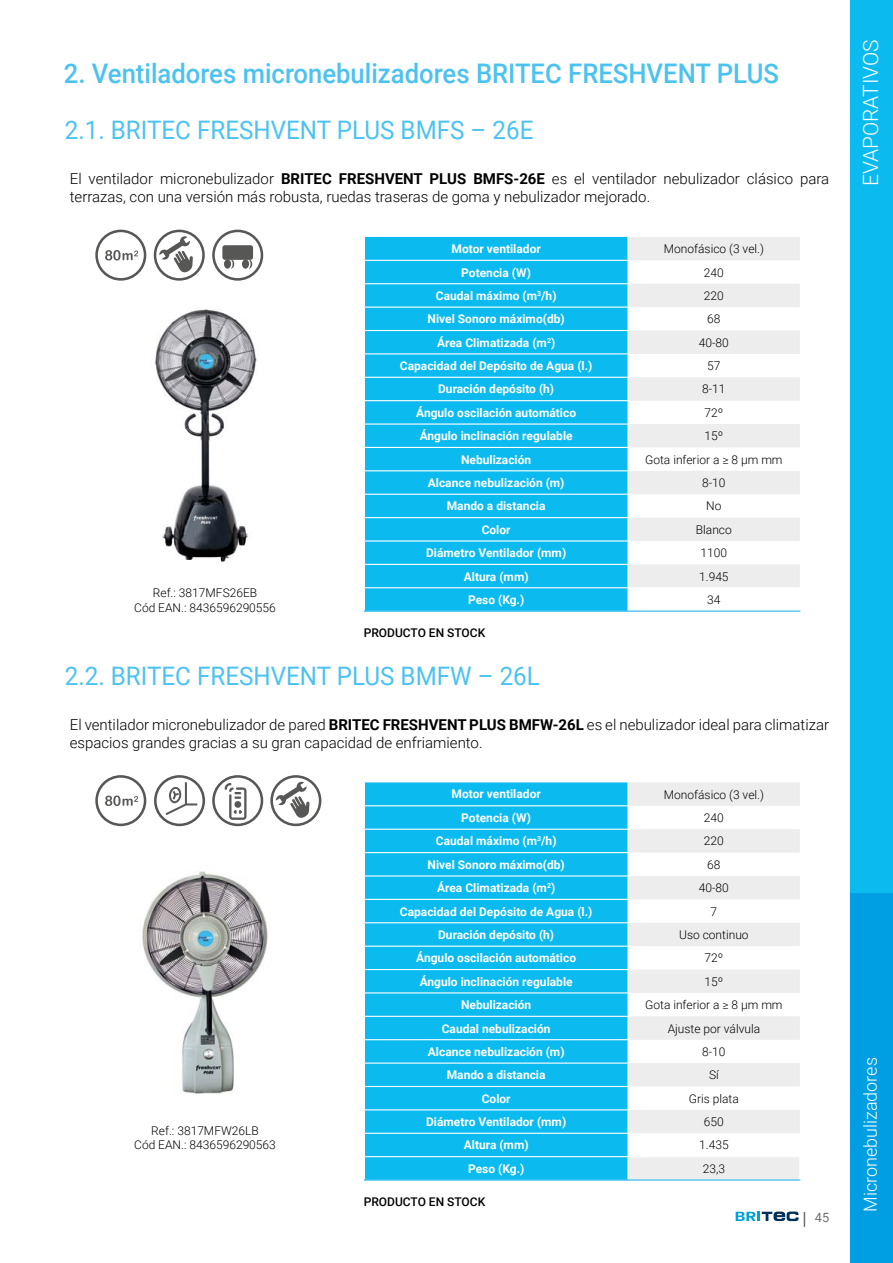
<style>
.page{position:relative;width:893px;height:1263px;background:#fff}
.page>*{position:absolute;margin:0;border:0;box-sizing:border-box;transform-origin:0 0}
.t1{font:500 27px "Roboto";color:#4cc2f1;scale:.95 1}
.t2{font:25.5px "Roboto";color:#4cc2f1;scale:.95 1}
.t3{font:300 21px "Roboto";color:#fff}
.t4{font:300 18px "Roboto";color:#fff}
.t5{font:300 15px/18px "Roboto";color:#000}
.t6{font:12.75px "Roboto";color:#706f6f}
.t7{font:700 12px "Roboto";color:#fff}
.t8{font:300 12px/14.4px "Roboto";color:#000;text-align:center}
.t9{font:500 12px "Roboto";color:#000}
.s1{font-weight:700}
</style>
<div class="page">
<div style="left:850px;top:0;width:43px;height:893px;background:#0bbbef"></div>
<div style="left:850px;top:893px;width:43px;height:370px;background:#009fe3"></div>
<svg style="left:736px;top:1211px;width:69px;height:16px"></svg>
<div style="left:365px;top:237px;width:262px;height:373px;background:#0bbbef"></div>
<svg style="left:629px;top:237px;width:171px;height:350px;fill:#ededed"></svg>
<hr style="left:364px;top:260px;width:265px;height:1px;background:#fff">
<hr style="left:364px;top:283px;width:265px;height:1px;background:#fff">
<hr style="left:364px;top:307px;width:265px;height:1px;background:#fff">
<hr style="left:364px;top:330px;width:265px;height:1px;background:#fff">
<hr style="left:364px;top:353px;width:265px;height:1px;background:#fff">
<hr style="left:364px;top:377px;width:265px;height:1px;background:#fff">
<hr style="left:364px;top:400px;width:265px;height:1px;background:#fff">
<hr style="left:364px;top:423px;width:265px;height:2px;background:#fff">
<hr style="left:364px;top:447px;width:265px;height:1px;background:#fff">
<hr style="left:364px;top:470px;width:265px;height:1px;background:#fff">
<hr style="left:364px;top:494px;width:265px;height:1px;background:#fff">
<hr style="left:364px;top:517px;width:265px;height:1px;background:#fff">
<hr style="left:364px;top:540px;width:265px;height:1px;background:#fff">
<hr style="left:364px;top:564px;width:265px;height:1px;background:#fff">
<svg style="left:364px;top:259px;width:1px;height:330px"></svg>
<hr style="left:364px;top:587px;width:264px;height:1px;background:#fff">
<hr style="left:364px;top:610px;width:264px;height:2px;background:#4cc2f1">
<hr style="left:628px;top:610px;width:172px;height:2px;background:#4cc2f1">
<div style="left:365px;top:782px;width:262px;height:397px;background:#0bbbef"></div>
<svg style="left:629px;top:782px;width:171px;height:304px;fill:#ededed"></svg>
<hr style="left:364px;top:805px;width:265px;height:1px;background:#fff">
<hr style="left:364px;top:829px;width:265px;height:1px;background:#fff">
<hr style="left:364px;top:852px;width:265px;height:1px;background:#fff">
<hr style="left:364px;top:875px;width:265px;height:1px;background:#fff">
<hr style="left:364px;top:899px;width:265px;height:1px;background:#fff">
<hr style="left:364px;top:922px;width:265px;height:1px;background:#fff">
<hr style="left:364px;top:945px;width:265px;height:2px;background:#fff">
<hr style="left:364px;top:969px;width:265px;height:1px;background:#fff">
<hr style="left:364px;top:992px;width:265px;height:1px;background:#fff">
<hr style="left:364px;top:1016px;width:265px;height:1px;background:#fff">
<hr style="left:364px;top:1039px;width:265px;height:1px;background:#fff">
<hr style="left:364px;top:1062px;width:265px;height:2px;background:#fff">
<hr style="left:364px;top:1086px;width:265px;height:1px;background:#fff">
<hr style="left:364px;top:1109px;width:265px;height:1px;background:#fff">
<hr style="left:364px;top:1133px;width:265px;height:1px;background:#fff">
<svg style="left:364px;top:782px;width:1px;height:376px"></svg>
<hr style="left:364px;top:1156px;width:264px;height:1px;background:#fff">
<svg style="left:629px;top:1110px;width:171px;height:69px"></svg>
<hr style="left:364px;top:1179px;width:264px;height:2px;background:#4cc2f1">
<hr style="left:628px;top:1179px;width:172px;height:2px;background:#4cc2f1">
<img style="left:155px;top:309px;width:102px;height:253px">
<img style="left:142px;top:871px;width:126px;height:223px">
<svg style="left:95px;top:230px;width:51px;height:51px"></svg>
<svg style="left:154px;top:230px;width:51px;height:51px"></svg>
<svg style="left:212px;top:230px;width:51px;height:51px"></svg>
<div style="left:222px;top:245px;width:31px;height:15px;background:#575756;border-radius:3px"></div>
<svg style="left:95px;top:775px;width:51px;height:51px"></svg>
<svg style="left:270px;top:775px;width:51px;height:51px"></svg>
<svg style="left:212px;top:775px;width:51px;height:51px"></svg>
<svg style="left:154px;top:775px;width:51px;height:51px"></svg>
<h1 class="t1" style="left:64px;top:54px;width:754px">2. Ventiladores micronebulizadores BRITEC FRESHVENT PLUS</h1>
<h2 class="t2" style="left:65px;top:112px;width:495px">2.1. BRITEC FRESHVENT PLUS BMFS – 26E</h2>
<p class="t5" style="left:70px;top:169px;width:761px">El ventilador micronebulizador <span class="s1">BRITEC FRESHVENT PLUS BMFS-26E</span> es el ventilador nebulizador clásico para terrazas, con una versión más robusta, ruedas traseras de goma y nebulizador mejorado.</p>
<p class="t8" style="left:134px;top:585px;width:143px">Ref.: 3817MFS26EB<br>Cód EAN.: 8436596290556</p>
<p class="t7" style="left:452px;top:240px;width:91px">Motor ventilador</p>
<p class="t8" style="left:664px;top:241px;width:102px">Monofásico (3 vel.)</p>
<p class="t7" style="left:461px;top:264px;width:71px">Potencia (W)</p>
<p class="t8" style="left:704px;top:265px;width:21px">240</p>
<p class="t7" style="left:436px;top:287px;width:122px">Caudal máximo (m<sup>3</sup>/h)</p>
<p class="t8" style="left:704px;top:288px;width:21px">220</p>
<p class="t7" style="left:428px;top:311px;width:139px">Nivel Sonoro máximo(db)</p>
<p class="t8" style="left:707px;top:311px;width:15px">68</p>
<p class="t7" style="left:437px;top:334px;width:120px">Área Climatizada (m<sup>2</sup>)</p>
<p class="t8" style="left:699px;top:335px;width:32px">40-80</p>
<p class="t7" style="left:400px;top:357px;width:194px">Capacidad del Depósito de Agua (l.)</p>
<p class="t8" style="left:707px;top:358px;width:15px">57</p>
<p class="t7" style="left:438px;top:381px;width:118px">Duración depósito (h)</p>
<p class="t8" style="left:702px;top:382px;width:25px">8-11</p>
<p class="t7" style="left:416px;top:404px;width:161px">Ángulo oscilación automático</p>
<p class="t8" style="left:705px;top:405px;width:20px">72º</p>
<p class="t7" style="left:420px;top:428px;width:155px">Ángulo inclinación regulable</p>
<p class="t8" style="left:705px;top:428px;width:20px">15º</p>
<p class="t7" style="left:461px;top:451px;width:72px">Nebulización</p>
<p class="t8" style="left:645px;top:452px;width:139px">Gota inferior a ≥ 8 µm mm</p>
<p class="t7" style="left:428px;top:474px;width:138px">Alcance nebulización (m)</p>
<p class="t8" style="left:702px;top:475px;width:25px">8-10</p>
<p class="t7" style="left:447px;top:498px;width:100px">Mando a distancia</p>
<p class="t8" style="left:706px;top:498px;width:17px">No</p>
<p class="t7" style="left:482px;top:521px;width:30px">Color</p>
<p class="t8" style="left:696px;top:522px;width:37px">Blanco</p>
<p class="t7" style="left:426px;top:544px;width:142px">Diámetro Ventilador (mm)</p>
<p class="t8" style="left:701px;top:545px;width:28px">1100</p>
<p class="t7" style="left:464px;top:568px;width:66px">Altura (mm)</p>
<p class="t8" style="left:699px;top:569px;width:31px">1.945</p>
<p class="t7" style="left:468px;top:591px;width:58px">Peso (Kg.)</p>
<p class="t8" style="left:707px;top:592px;width:15px">34</p>
<p class="t9" style="left:364px;top:625px;width:123px">PRODUCTO EN STOCK</p>
<h2 class="t2" style="left:65px;top:658px;width:501px">2.2. BRITEC FRESHVENT PLUS BMFW – 26L</h2>
<p class="t5" style="left:70px;top:715px;width:761px">El ventilador micronebulizador de pared <span class="s1">BRITEC FRESHVENT PLUS BMFW-26L</span> es el nebulizador ideal para climatizar espacios grandes gracias a su gran capacidad de enfriamiento.</p>
<p class="t8" style="left:134px;top:1123px;width:143px">Ref.: 3817MFW26LB<br>Cód EAN.: 8436596290563</p>
<p class="t7" style="left:452px;top:786px;width:91px">Motor ventilador</p>
<p class="t8" style="left:664px;top:787px;width:102px">Monofásico (3 vel.)</p>
<p class="t7" style="left:461px;top:809px;width:71px">Potencia (W)</p>
<p class="t8" style="left:704px;top:810px;width:21px">240</p>
<p class="t7" style="left:436px;top:833px;width:122px">Caudal máximo (m<sup>3</sup>/h)</p>
<p class="t8" style="left:704px;top:833px;width:21px">220</p>
<p class="t7" style="left:428px;top:856px;width:139px">Nivel Sonoro máximo(db)</p>
<p class="t8" style="left:707px;top:857px;width:15px">68</p>
<p class="t7" style="left:437px;top:879px;width:120px">Área Climatizada (m<sup>2</sup>)</p>
<p class="t8" style="left:699px;top:880px;width:32px">40-80</p>
<p class="t7" style="left:400px;top:903px;width:194px">Capacidad del Depósito de Agua (l.)</p>
<p class="t8" style="left:711px;top:904px;width:8px">7</p>
<p class="t7" style="left:438px;top:926px;width:118px">Duración depósito (h)</p>
<p class="t8" style="left:679px;top:927px;width:71px">Uso continuo</p>
<p class="t7" style="left:416px;top:950px;width:161px">Ángulo oscilación automático</p>
<p class="t8" style="left:705px;top:950px;width:20px">72º</p>
<p class="t7" style="left:420px;top:973px;width:155px">Ángulo inclinación regulable</p>
<p class="t8" style="left:705px;top:974px;width:20px">15º</p>
<p class="t7" style="left:461px;top:996px;width:72px">Nebulización</p>
<p class="t8" style="left:645px;top:997px;width:139px">Gota inferior a ≥ 8 µm mm</p>
<p class="t7" style="left:442px;top:1020px;width:110px">Caudal nebulización</p>
<p class="t8" style="left:668px;top:1020px;width:94px">Ajuste por válvula</p>
<p class="t7" style="left:428px;top:1043px;width:138px">Alcance nebulización (m)</p>
<p class="t8" style="left:702px;top:1044px;width:25px">8-10</p>
<p class="t7" style="left:447px;top:1067px;width:100px">Mando a distancia</p>
<p class="t8" style="left:709px;top:1067px;width:11px">Sí</p>
<p class="t7" style="left:482px;top:1090px;width:30px">Color</p>
<p class="t8" style="left:689px;top:1091px;width:51px">Gris plata</p>
<p class="t7" style="left:426px;top:1113px;width:142px">Diámetro Ventilador (mm)</p>
<p class="t8" style="left:704px;top:1114px;width:21px">650</p>
<p class="t7" style="left:464px;top:1137px;width:66px">Altura (mm)</p>
<p class="t8" style="left:699px;top:1137px;width:31px">1.435</p>
<p class="t7" style="left:468px;top:1160px;width:58px">Peso (Kg.)</p>
<p class="t8" style="left:703px;top:1161px;width:24px">23,3</p>
<p class="t9" style="left:364px;top:1193px;width:123px">PRODUCTO EN STOCK</p>
<p class="t6" style="left:815px;top:1208px;width:16px">45</p>
<h3 class="t3" style="left:856px;top:186px;width:149px;rotate:-90deg">EVAPORATIVOS</h3>
<h3 class="t4" style="left:858px;top:1212px;width:156px;rotate:-90deg">Micronebulizadores</h3>
</div>
